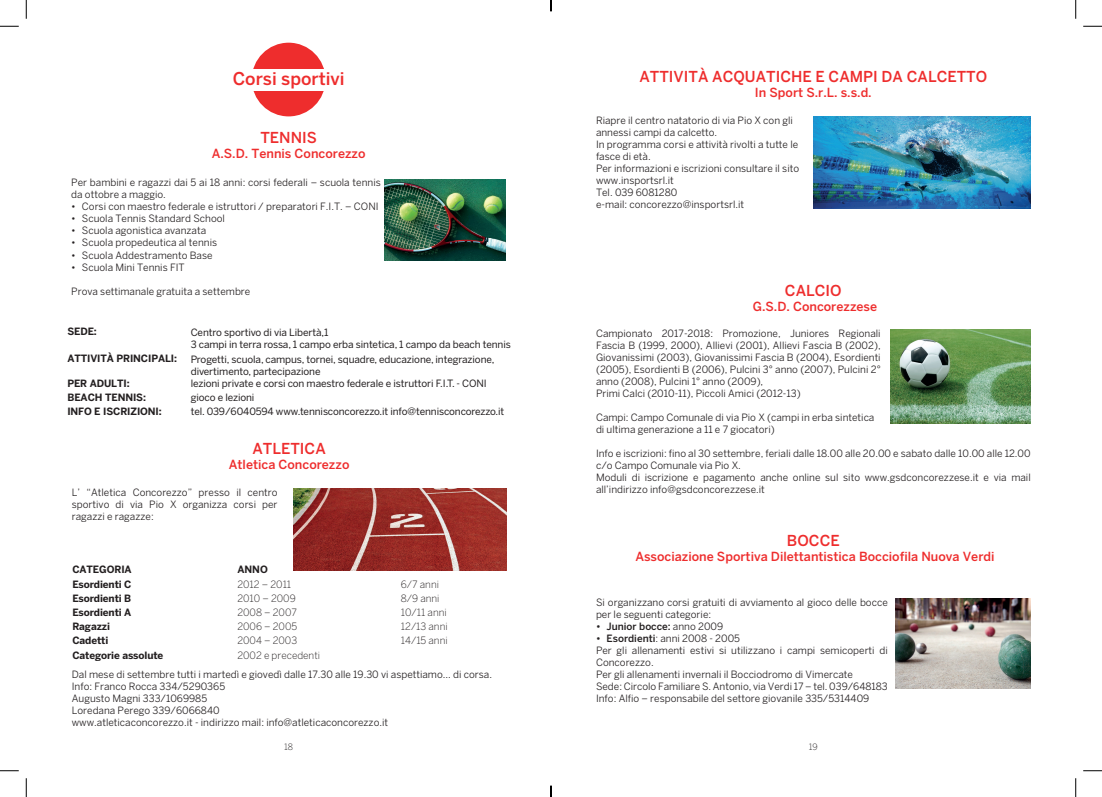
<style>
.page{position:relative;width:1102px;height:797px;background:#fff}
.page>*{position:absolute;margin:0;border:0;box-sizing:border-box;transform-origin:0 0}
.t1{font:500 17.5px "Benton Sans";color:#ee2d2d}
.t2{font:500 15px "Benton Sans";color:#ee2d2d}
.t3{font:500 12.5px "Benton Sans";color:#ee2d2d}
.t4{font:10px/12px "Benton Sans";color:#231f20}
.t5{font:10px/12px "Benton Sans";letter-spacing:-.01em;color:#231f20}
.t6{font:700 10px "Benton Sans";letter-spacing:-.01em;color:#231f20}
.t7{font:300 10px "Benton Sans";color:#231f20}
.t8{font:500 10px "Benton Sans";color:#231f20}
.t9{font:300 8.75px "Benton Sans";color:#231f20}
.s1{font-weight:400}
.s2{font-weight:500}
</style>
<div class="page">
<div style="left:252px;top:43px;width:73px;height:73px;background:#ee2d2d;border-radius:50%"></div>
<div style="left:200px;top:69px;width:176px;height:21px;background:#fff"></div>
<img style="left:384px;top:180px;width:122px;height:81px">
<img style="left:895px;top:598px;width:135px;height:90px">
<img style="left:890px;top:330px;width:140px;height:93px">
<img style="left:293px;top:488px;width:213px;height:83px">
<img style="left:813px;top:116px;width:217px;height:92px">
<svg style="left:0;top:25px;width:19px;height:2px"></svg>
<svg style="left:1083px;top:25px;width:18px;height:2px"></svg>
<svg style="left:0;top:770px;width:19px;height:1px"></svg>
<svg style="left:1083px;top:770px;width:18px;height:1px"></svg>
<svg style="left:25px;top:0;width:2px;height:19px"></svg>
<svg style="left:25px;top:778px;width:2px;height:19px"></svg>
<svg style="left:1075px;top:0;width:1px;height:19px"></svg>
<svg style="left:1075px;top:778px;width:1px;height:19px"></svg>
<svg style="left:550px;top:785px;width:1px;height:12px"></svg>
<h1 class="t1" style="left:233px;top:68px;width:113px">Corsi sportivi</h1>
<h2 class="t2" style="left:260px;top:128px;width:58px">TENNIS</h2>
<p class="t3" style="left:212px;top:146px;width:155px">A.S.D. Tennis Concorezzo</p>
<p class="t4" style="left:71px;top:177px;width:311px">Per bambini e ragazzi dai 5 ai 18 anni: corsi federali – scuola tennis da ottobre a maggio.</p>
<p class="t4" style="left:71px;top:201px;width:309px">• Corsi con maestro federale e istruttori / preparatori F.I.T. – CONI</p>
<p class="t4" style="left:71px;top:213px;width:155px">• Scuola Tennis Standard School</p>
<p class="t4" style="left:71px;top:225px;width:136px">• Scuola agonistica avanzata</p>
<p class="t4" style="left:71px;top:237px;width:147px">• Scuola propedeutica al tennis</p>
<p class="t4" style="left:71px;top:249px;width:143px">• Scuola Addestramento Base</p>
<p class="t4" style="left:71px;top:261px;width:115px">• Scuola Mini Tennis FIT</p>
<p class="t4" style="left:71px;top:285px;width:180px">Prova settimanale gratuita a settembre</p>
<p class="t6" style="left:67px;top:325px;width:31px">SEDE:</p>
<p class="t5" style="left:191px;top:326px;width:321px">Centro sportivo di via Libertà,1<br>3 campi in terra rossa, 1 campo erba sintetica, 1 campo da beach tennis</p>
<p class="t6" style="left:67px;top:352px;width:111px">ATTIVITÀ PRINCIPALI:</p>
<p class="t5" style="left:191px;top:353px;width:305px">Progetti, scuola, campus, tornei, squadre, educazione, integrazione, divertimento, partecipazione</p>
<p class="t6" style="left:67px;top:377px;width:64px">PER ADULTI:</p>
<p class="t5" style="left:191px;top:377px;width:297px">lezioni private e corsi con maestro federale e istruttori F.I.T. - CONI</p>
<p class="t6" style="left:67px;top:391px;width:80px">BEACH TENNIS:</p>
<p class="t5" style="left:191px;top:391px;width:65px">gioco e lezioni</p>
<p class="t6" style="left:67px;top:405px;width:96px">INFO E ISCRIZIONI:</p>
<p class="t5" style="left:191px;top:406px;width:315px">tel. 039/6040594 www.tennisconcorezzo.it info@tennisconcorezzo.it</p>
<h2 class="t2" style="left:252px;top:440px;width:75px">ATLETICA</h2>
<p class="t3" style="left:229px;top:457px;width:122px">Atletica Concorezzo</p>
<p class="t4" style="left:72px;top:486px;width:207px;text-align:justify">L’ “Atletica Concorezzo” presso il centro sportivo di via Pio X organizza corsi per ragazzi e ragazze:</p>
<p class="t6" style="left:72px;top:563px;width:61px">CATEGORIA</p>
<p class="t6" style="left:237px;top:563px;width:32px">ANNO</p>
<p class="t6" style="left:72px;top:578px;width:61px">Esordienti C</p>
<p class="t7" style="left:237px;top:578px;width:55px">2012 – 2011</p>
<p class="t7" style="left:401px;top:578px;width:40px">6/7 anni</p>
<p class="t6" style="left:72px;top:592px;width:61px">Esordienti B</p>
<p class="t7" style="left:237px;top:592px;width:60px">2010 – 2009</p>
<p class="t7" style="left:401px;top:592px;width:40px">8/9 anni</p>
<p class="t6" style="left:72px;top:606px;width:61px">Esordienti A</p>
<p class="t7" style="left:237px;top:606px;width:61px">2008 – 2007</p>
<p class="t7" style="left:401px;top:606px;width:47px">10/11 anni</p>
<p class="t6" style="left:72px;top:620px;width:39px">Ragazzi</p>
<p class="t7" style="left:237px;top:620px;width:61px">2006 – 2005</p>
<p class="t7" style="left:401px;top:620px;width:48px">12/13 anni</p>
<p class="t6" style="left:72px;top:635px;width:37px">Cadetti</p>
<p class="t7" style="left:237px;top:635px;width:61px">2004 – 2003</p>
<p class="t7" style="left:401px;top:635px;width:48px">14/15 anni</p>
<p class="t6" style="left:72px;top:649px;width:92px">Categorie assolute</p>
<p class="t7" style="left:237px;top:649px;width:84px">2002 e precedenti</p>
<p class="t4" style="left:72px;top:668px;width:421px">Dal mese di settembre tutti i martedì e giovedì dalle 17.30 alle 19.30 vi aspettiamo… di corsa.<br>Info: Franco Rocca 334/5290365<br>Augusto Magni 333/1069985<br>Loredana Perego 339/6066840<br>www.atleticaconcorezzo.it - indirizzo mail: info@atleticaconcorezzo.it</p>
<h2 class="t2" style="left:639px;top:68px;width:349px">ATTIVITÀ ACQUATICHE E CAMPI DA CALCETTO</h2>
<p class="t3" style="left:754px;top:85px;width:118px">In Sport S.r.L. s.s.d.</p>
<p class="t4" style="left:596px;top:114px;width:205px">Riapre il centro natatorio di via Pio X con gli annessi campi da calcetto.<br>In programma corsi e attività rivolti a tutte le fasce di età.<br>Per informazioni e iscrizioni consultare il sito www.insportsrl.it<br>Tel. 039 6081280<br>e-mail: concorezzo@insportsrl.it</p>
<h2 class="t2" style="left:784px;top:282px;width:58px">CALCIO</h2>
<p class="t3" style="left:752px;top:299px;width:126px">G.S.D. Concorezzese</p>
<p class="t4" style="left:596px;top:327px;width:286px">Campionato 2017-2018: Promozione, Juniores Regionali Fascia B (1999, 2000), Allievi (2001), Allievi Fascia B (2002), Giovanissimi (2003), Giovanissimi Fascia B (2004), Esordienti (2005), Esordienti B (2006), Pulcini 3° anno (2007), Pulcini 2° anno (2008), Pulcini 1° anno (2009),<br>Primi Calci (2010-11), Piccoli Amici (2012-13)</p>
<p class="t4" style="left:596px;top:411px;width:280px">Campi: Campo Comunale di via Pio X (campi in erba sintetica di ultima generazione a 11 e 7 giocatori)</p>
<p class="t4" style="left:596px;top:447px;width:436px">Info e iscrizioni: fino al 30 settembre, feriali dalle 18.00 alle 20.00 e sabato dalle 10.00 alle 12.00 c/o Campo Comunale via Pio X.<br>Moduli di iscrizione e pagamento anche online sul sito www.gsdconcorezzese.it e via mail all’indirizzo info@gsdconcorezzese.it</p>
<h2 class="t2" style="left:786px;top:532px;width:54px">BOCCE</h2>
<p class="t3" style="left:635px;top:549px;width:360px">Associazione Sportiva Dilettantistica Bocciofila Nuova Verdi</p>
<p class="t4" style="left:596px;top:596px;width:293px">Si organizzano corsi gratuiti di avviamento al gioco delle bocce per le seguenti categorie:</p>
<p class="t8" style="left:596px;top:620px;width:129px">• Junior bocce: <span class="s1">anno 2009</span></p>
<p class="t4" style="left:596px;top:632px;width:293px"><span class="s2">• Esordienti</span>: anni 2008 - 2005<br>Per gli allenamenti estivi si utilizzano i campi semicoperti di Concorezzo.<br>Per gli allenamenti invernali il Bocciodromo di Vimercate<br>Sede: Circolo Familiare S. Antonio, via Verdi 17 – tel. 039/648183<br>Info: Alfio – responsabile del settore giovanile 335/5314409</p>
<p class="t9" style="left:284px;top:741px;width:10px">18</p>
<p class="t9" style="left:808px;top:741px;width:10px">19</p>
</div>
